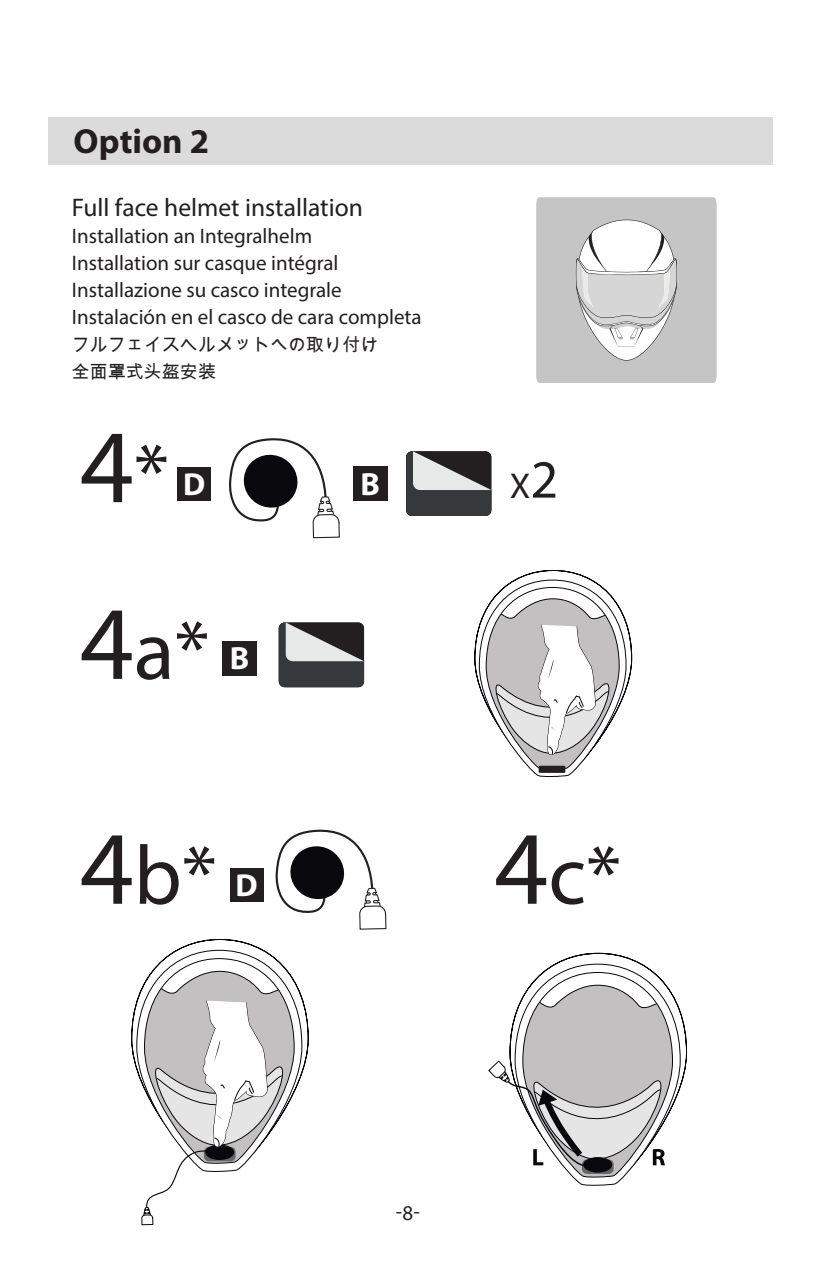
<style>
.page{position:relative;width:817px;height:1285px;background:#fff}
.page>*{position:absolute;margin:0;border:0;box-sizing:border-box;transform-origin:0 0}
.t1{font:84px "Myriad Pro";color:#231f20}
.t2{font:54px "Myriad Pro";color:#231f20}
.t3{font:700 34.8px "Myriad Pro";color:#231f20}
.t4{font:700 32.1px "Myriad Pro";color:#fff}
.t5{font:700 31.8px "Myriad Pro";color:#fff}
.t6{font:25.5px "Myriad Pro";color:#231f20}
.t7{font:21px/27px "Myriad Pro";color:#231f20}
.t8{font:18px/27px "Arial Unicode MS";color:#231f20}
.s1{font-size:105px}
.s2{font-size:36px}
</style>
<div class="page">
<div style="left:48px;top:117px;width:724px;height:48px;background:#dadbda"></div>
<svg style="left:536px;top:197px;width:180px;height:186px"></svg>
<svg style="left:276px;top:829px;width:111px;height:101px"></svg>
<svg style="left:229px;top:438px;width:111px;height:100px"></svg>
<div style="left:177px;top:467px;width:34px;height:33px;background:#231f20"></div>
<svg style="left:406px;top:451px;width:85px;height:65px;background:#626264"></svg>
<div style="left:353px;top:466px;width:34px;height:34px;background:#231f20"></div>
<svg style="left:279px;top:622px;width:85px;height:65px;background:#626364"></svg>
<div style="left:222px;top:641px;width:34px;height:34px;background:#231f20"></div>
<svg style="left:474px;top:570px;width:158px;height:207px"></svg>
<div style="left:230px;top:868px;width:33px;height:33px;background:#231f20"></div>
<svg style="left:488px;top:952px;width:199px;height:233px"></svg>
<svg style="left:131px;top:939px;width:178px;height:285px"></svg>
<h3 class="t3" style="left:74px;top:119px;width:137px">Option 2</h3>
<p class="t6" style="left:72px;top:192px;width:292px">Full face helmet installation</p>
<p class="t7" style="left:72px;top:222px;width:351px">Installation an Integralhelm<br>Installation sur casque intégral Installazione su casco integrale Instalación en el casco de cara completa</p>
<p class="t8" style="left:72px;top:331px;width:307px">フルフェイスヘルメットへの取り付け全面罩式头盔安装</p>
<h1 class="t1" style="left:80px;top:422px;width:90px">*<span class="s1">4</span></h1>
<h3 class="t5" style="left:183px;top:463px;width:24px">D</h3>
<h1 class="t1" style="left:80px;top:598px;width:131px">*a<span class="s1">4</span></h1>
<h3 class="t4" style="left:230px;top:637px;width:21px">B</h3>
<h1 class="t1" style="left:80px;top:823px;width:138px">* b<span class="s1">4</span></h1>
<h3 class="t5" style="left:235px;top:864px;width:24px">D</h3>
<h3 class="t4" style="left:360px;top:462px;width:21px">B</h3>
<h2 class="t2" style="left:510px;top:446px;width:50px">2<span class="s2">X</span></h2>
<h1 class="t1" style="left:494px;top:823px;width:128px">*c<span class="s1">4</span></h1>
<p class="t7" style="left:395px;top:1198px;width:26px">-8-</p>
</div>
